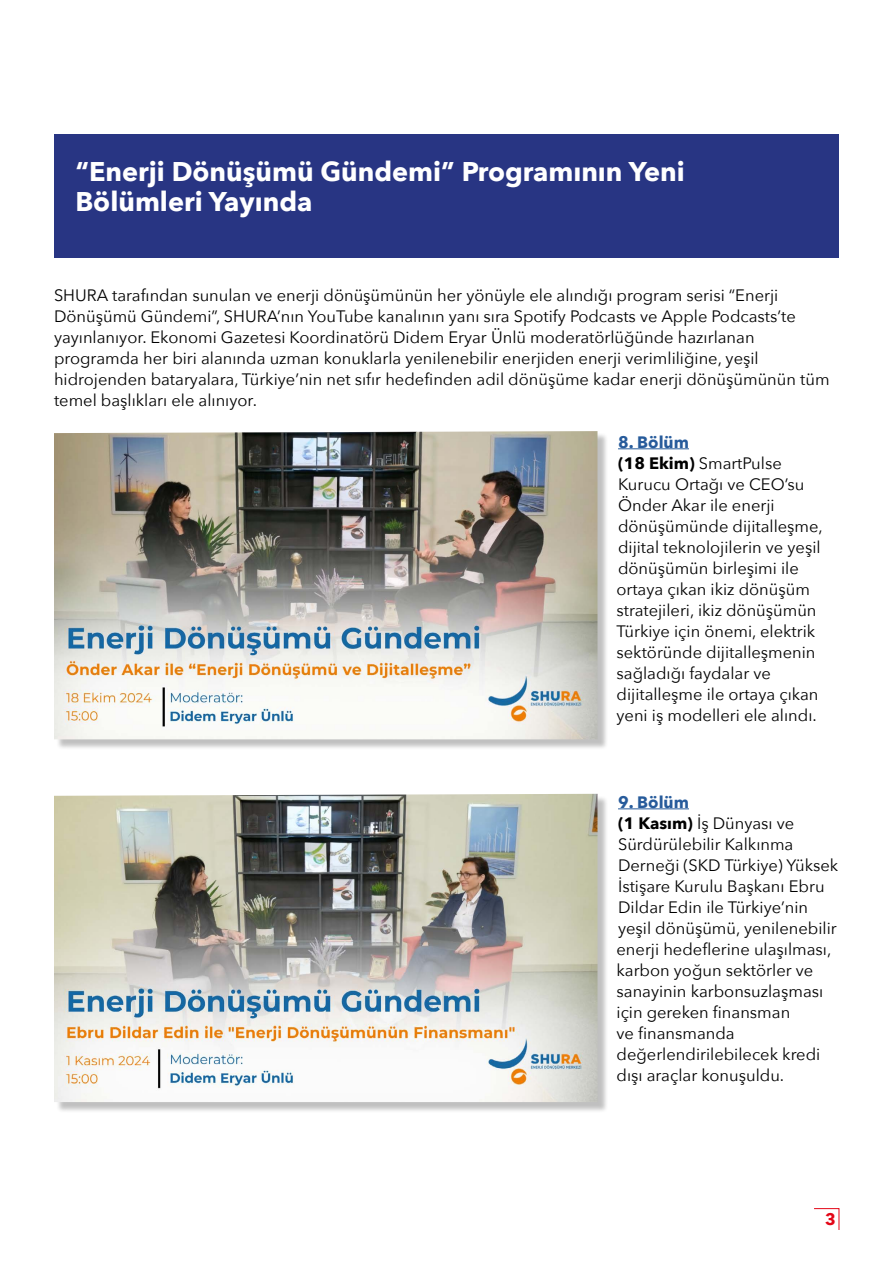
<style>
.page{position:relative;width:893px;height:1263px;background:#fff}
.page>*{position:absolute;margin:0;border:0;box-sizing:border-box;transform-origin:0 0}
.t1{font:700 27px/30px "Avenir Next";color:#fff}
.t2{font:16.5px/21px "Avenir Next";color:#000}
.t3{font:700 16.5px "Avenir Next";color:#e30617}
.s1{font-weight:700;color:#275b9b}
.s2{font-weight:700}
</style>
<div class="page">
<hr style="left:618px;top:448px;width:71px;height:1px;background:#275b9b">
<hr style="left:618px;top:808px;width:71px;height:1px;background:#275b9b">
<div style="left:54px;top:134px;width:784px;height:124px;background:#283583"></div>
<svg style="left:814px;top:1208px;width:26px;height:22px"></svg>
<div style="left:56px;top:433px;width:552px;height:317px;background:#000;opacity:.25"></div>
<img style="left:54px;top:431px;width:543px;height:308px">
<div style="left:56px;top:795px;width:552px;height:318px;background:#000;opacity:.25"></div>
<img style="left:54px;top:794px;width:543px;height:308px">
<h1 class="t1" style="left:75px;top:156px;width:611px">“Enerji Dönüşümü Gündemi” Programının Yeni<br>Bölümleri Yayında</h1>
<p class="t2" style="left:54px;top:284px;width:777px">SHURA tarafından sunulan ve enerji dönüşümünün her yönüyle ele alındığı program serisi “Enerji Dönüşümü Gündemi”, SHURA’nın YouTube kanalının yanı sıra Spotify Podcasts ve Apple Podcasts’te yayınlanıyor. Ekonomi Gazetesi Koordinatörü Didem Eryar Ünlü moderatörlüğünde hazırlanan programda her biri alanında uzman konuklarla yenilenebilir enerjiden enerji verimliliğine, yeşil hidrojenden bataryalara, Türkiye’nin net sıfır hedefinden adil dönüşüme kadar enerji dönüşümünün tüm temel başlıkları ele alınıyor.</p>
<p class="t2" style="left:617px;top:431px;width:208px"><span class="s1">8. Bölüm<br></span><span class="s2">(18 Ekim)</span> SmartPulse<br>Kurucu Ortağı ve CEO’su<br>Önder Akar ile enerji dönüşümünde dijitalleşme, dijital teknolojilerin ve yeşil dönüşümün birleşimi ile ortaya çıkan ikiz dönüşüm stratejileri, ikiz dönüşümün<br>Türkiye için önemi, elektrik sektöründe dijitalleşmenin sağladığı faydalar ve dijitalleşme ile ortaya çıkan yeni iş modelleri ele alındı.</p>
<p class="t2" style="left:617px;top:791px;width:223px"><span class="s1">9. Bölüm<br></span><span class="s2">(1 Kasım)</span> İş Dünyası ve<br>Sürdürülebilir Kalkınma<br>Derneği (SKD Türkiye) Yüksek<br>İstişare Kurulu Başkanı Ebru<br>Dildar Edin ile Türkiye’nin yeşil dönüşümü, yenilenebilir enerji hedeflerine ulaşılması, karbon yoğun sektörler ve sanayinin karbonsuzlaşması için gereken finansman<br>ve finansmanda değerlendirilebilecek kredi dışı araçlar konuşuldu.</p>
<p class="t3" style="left:825px;top:1205px;width:12px">3</p>
</div>
